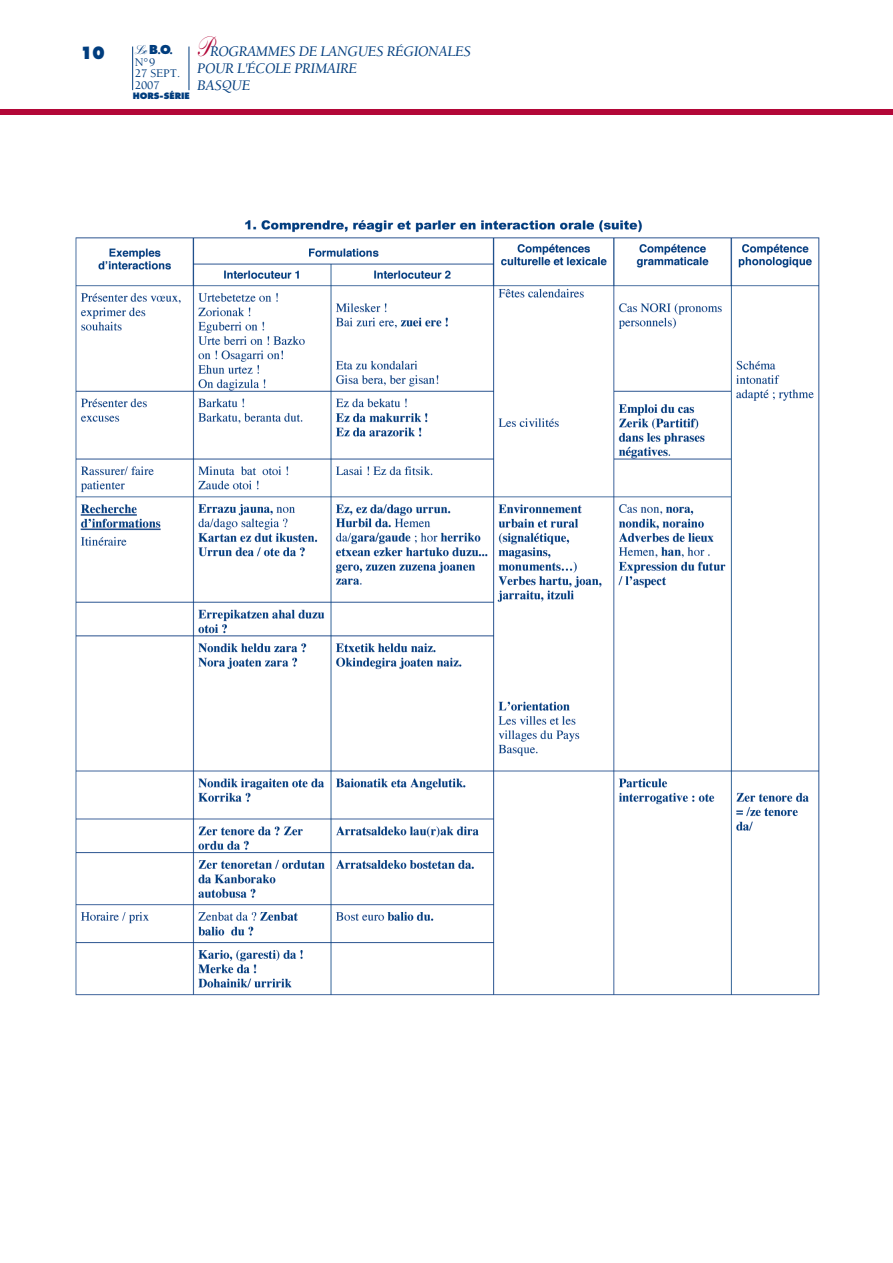
<style>
.page{position:relative;width:893px;height:1263px;background:#fff}
.page>*{position:absolute;margin:0;border:0;box-sizing:border-box;transform-origin:0 0}
.t1{font:800 16.5px "Futura";color:#003d7e;scale:.94 1}
.t2{font:italic 15px/16.8px "Berkeley";letter-spacing:-.02em;color:#003d7e}
.t3{font:500 12px/11.7px "Berkeley";color:#003d7e}
.t4{font:900 12px "Kuenstler Script";color:#003d7e;scale:.8 1}
.t5{font:800 8.55px "Futura";color:#003d7e}
.s1{font-family:"Kuenstler Script";font-weight:900;font-style:normal;font-size:27px;color:#b30738}
.s2{font-family:"Futura";font-weight:800}
</style>
<div class="page">
<div style="left:0;top:109px;width:892px;height:6px;background:#b30738"></div>
<hr style="left:188px;top:47px;width:1px;height:43px;background:#003d7e">
<hr style="left:132px;top:47px;width:1px;height:43px;background:#003d7e">
<img style="left:75px;top:220px;width:745px;height:776px">
<p class="t2" style="left:197px;top:44px;width:275px"><span class="s1">P</span>ROGRAMMES DE LANGUES RÉGIONALES<br>POUR L'ÉCOLE PRIMAIRE<br>BASQUE</p>
<p class="t1" style="left:80px;top:46px;width:28px">10</p>
<p class="t4" style="left:135px;top:47px;width:49px">Le <span class="s2">B</span><span class="s2">.</span><span class="s2">O</span><span class="s2">.</span></p>
<p class="t3" style="left:135px;top:57px;width:47px">N°9<br>27 SEPT.<br>2007</p>
<p class="t5" style="left:133px;top:92px;width:59px">HORS-SÉRIE</p>
</div>
